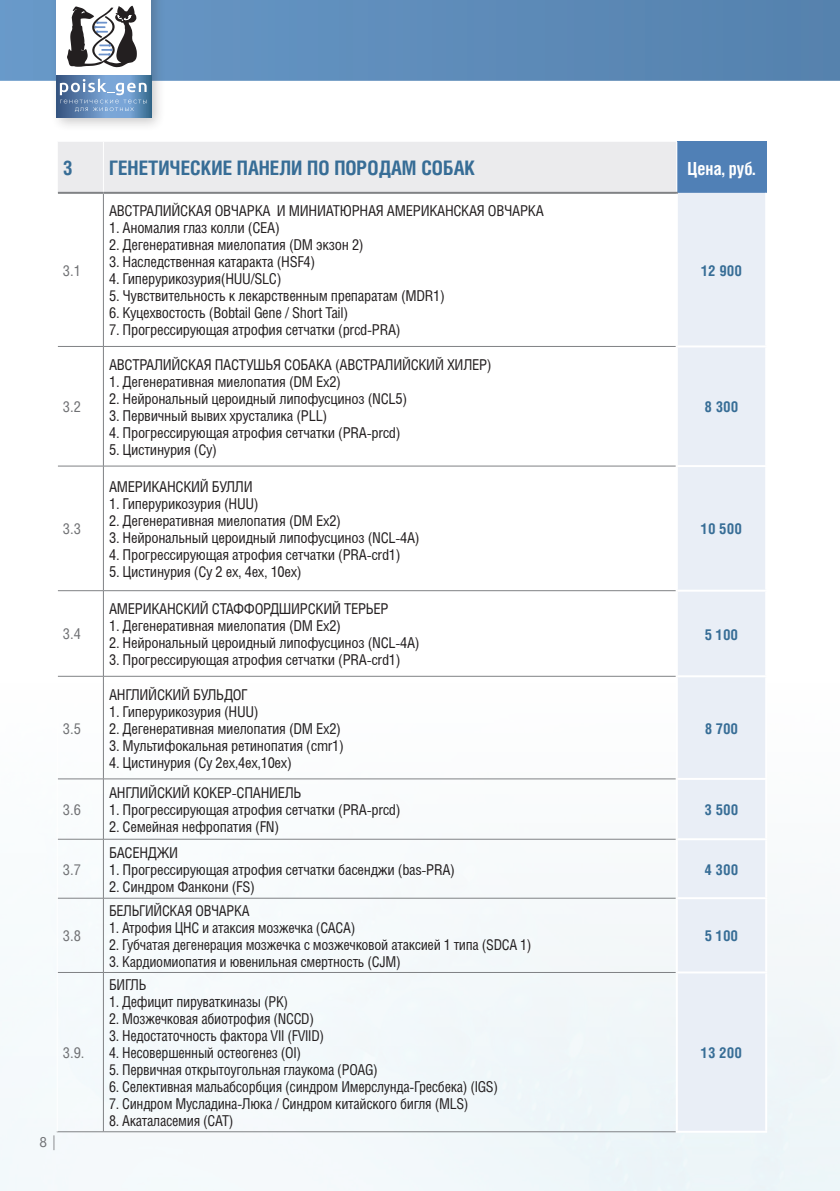
<style>
.page{position:relative;width:840px;height:1191px;background:#fff}
.page>*{position:absolute;margin:0;border:0;box-sizing:border-box;transform-origin:0 0}
.t1{font:700 20px "Helios Cond C";color:#376d96}
.t2{font:700 18px "Helios Cond C";color:#fff;scale:.96 1}
.t3{font:15px "Helios Cond";letter-spacing:-.02em;color:#231f20}
.t4{font:15px "Helios Cond C";letter-spacing:-.02em;color:#231f20}
.t5{font:700 15px "Helios Cond C";color:#376d96}
.t6{font:15px "Helios Cond C";color:#6f7073}
.t7{font:14px "Segoe UI";color:#6f7073}
.s1{font-family:"Pragmatica C";font-style:italic}
</style>
<div class="page">
<svg style="left:0;top:0;width:839px;height:81px;background:#5d8bb9"></svg>
<div style="left:50px;top:0;width:116px;height:132px;background:#231f20;opacity:.24"></div>
<div style="left:57px;top:0;width:94px;height:117px;background:#fff"></div>
<svg style="left:57px;top:75px;width:94px;height:42px"></svg>
<svg style="left:60px;top:79px;width:86px;height:33px;background:#7d9fc6"></svg>
<svg style="left:67px;top:6px;width:70px;height:61px"></svg>
<div style="left:58px;top:142px;width:618px;height:50px;background:#ebebed"></div>
<div style="left:676px;top:142px;width:89px;height:51px;background:#5080b6"></div>
<div style="left:677px;top:193px;width:87px;height:937px;background:#e9eef6"></div>
<hr style="left:103px;top:194px;width:1px;height:152px;background:#808285">
<hr style="left:58px;top:346px;width:45px;height:1px;background:#808285">
<hr style="left:58px;top:466px;width:45px;height:1px;background:#808285">
<hr style="left:58px;top:590px;width:45px;height:1px;background:#808285">
<hr style="left:58px;top:676px;width:45px;height:1px;background:#808285">
<hr style="left:58px;top:778px;width:45px;height:1px;background:#808285">
<hr style="left:58px;top:839px;width:45px;height:1px;background:#808285">
<hr style="left:58px;top:898px;width:45px;height:1px;background:#808285">
<hr style="left:58px;top:972px;width:45px;height:1px;background:#808285">
<hr style="left:57px;top:1131px;width:46px;height:1px;background:#808285">
<hr style="left:58px;top:192px;width:45px;height:2px;background:#808285">
<hr style="left:103px;top:142px;width:1px;height:50px;background:#fff">
<hr style="left:676px;top:142px;width:1px;height:50px;background:#fff">
<hr style="left:103px;top:192px;width:574px;height:2px;background:#808285">
<hr style="left:103px;top:347px;width:1px;height:119px;background:#808285">
<hr style="left:103px;top:466px;width:1px;height:124px;background:#808285">
<hr style="left:103px;top:591px;width:1px;height:85px;background:#808285">
<hr style="left:103px;top:676px;width:1px;height:102px;background:#808285">
<hr style="left:103px;top:779px;width:1px;height:60px;background:#808285">
<hr style="left:103px;top:839px;width:1px;height:59px;background:#808285">
<hr style="left:103px;top:898px;width:1px;height:74px;background:#808285">
<hr style="left:103px;top:972px;width:1px;height:159px;background:#808285">
<hr style="left:103px;top:346px;width:572px;height:1px;background:#808285">
<hr style="left:103px;top:466px;width:572px;height:1px;background:#808285">
<hr style="left:103px;top:590px;width:572px;height:1px;background:#808285">
<hr style="left:103px;top:676px;width:572px;height:1px;background:#808285">
<hr style="left:103px;top:778px;width:572px;height:1px;background:#808285">
<hr style="left:103px;top:839px;width:572px;height:1px;background:#808285">
<hr style="left:103px;top:898px;width:572px;height:1px;background:#808285">
<hr style="left:103px;top:972px;width:572px;height:1px;background:#808285">
<hr style="left:103px;top:1131px;width:572px;height:1px;background:#808285">
<hr style="left:675px;top:345px;width:91px;height:2px;background:#fff">
<hr style="left:675px;top:465px;width:91px;height:2px;background:#fff">
<hr style="left:675px;top:589px;width:91px;height:2px;background:#fff">
<hr style="left:675px;top:675px;width:91px;height:2px;background:#fff">
<hr style="left:675px;top:778px;width:91px;height:2px;background:#fff">
<hr style="left:675px;top:838px;width:91px;height:2px;background:#fff">
<hr style="left:675px;top:897px;width:91px;height:2px;background:#fff">
<hr style="left:675px;top:971px;width:91px;height:2px;background:#fff">
<p class="t1" style="left:63px;top:156px;width:12px">3</p>
<p class="t1" style="left:109px;top:156px;width:367px">ГЕНЕТИЧЕСКИЕ ПАНЕЛИ ПО ПОРОДАМ СОБАК</p>
<p class="t2" style="left:687px;top:157px;width:72px">Цена, руб.</p>
<p class="t6" style="left:63px;top:261px;width:19px">3.1</p>
<p class="t6" style="left:63px;top:398px;width:19px">3.2</p>
<p class="t6" style="left:63px;top:520px;width:19px">3.3</p>
<p class="t6" style="left:63px;top:625px;width:19px">3.4</p>
<p class="t6" style="left:63px;top:719px;width:19px">3.5</p>
<p class="t6" style="left:63px;top:800px;width:19px">3.6</p>
<p class="t6" style="left:63px;top:860px;width:19px">3.7</p>
<p class="t6" style="left:63px;top:927px;width:19px">3.8</p>
<p class="t6" style="left:63px;top:1043px;width:23px">3.9.</p>
<p class="t7" style="left:40px;top:1128px;width:20px">8 <span class="s1">|</span></p>
<p class="t4" style="left:109px;top:202px;width:436px">АВСТРАЛИЙСКАЯ ОВЧАРКА И МИНИАТЮРНАЯ АМЕРИКАНСКАЯ ОВЧАРКА</p>
<p class="t4" style="left:109px;top:219px;width:172px">1. Аномалия глаз колли (CEA)</p>
<p class="t4" style="left:109px;top:236px;width:256px">2. Дегенеративная миелопатия (DM экзон 2)</p>
<p class="t4" style="left:109px;top:253px;width:207px">3. Наследственная катаракта (HSF4)</p>
<p class="t4" style="left:109px;top:270px;width:174px">4. Гиперурикозурия(HUU/SLC)</p>
<p class="t4" style="left:109px;top:287px;width:337px">5. Чувствительность к лекарственным препаратам (MDR1)</p>
<p class="t4" style="left:109px;top:304px;width:240px">6. Куцехвостость (Bobtail Gene / Short Tail)</p>
<p class="t4" style="left:109px;top:321px;width:293px">7. Прогрессирующая атрофия сетчатки (prcd-PRA)</p>
<p class="t3" style="left:109px;top:355px;width:384px">АВСТРАЛИЙСКАЯ ПАСТУШЬЯ СОБАКА (АВСТРАЛИЙСКИЙ ХИЛЕР)</p>
<p class="t3" style="left:109px;top:372px;width:233px">1. Дегенеративная миелопатия (DM Ex2)</p>
<p class="t3" style="left:109px;top:389px;width:299px">2. Нейрональный цероидный липофусциноз (NCL5)</p>
<p class="t3" style="left:109px;top:406px;width:220px">3. Первичный вывих хрусталика (PLL)</p>
<p class="t3" style="left:109px;top:423px;width:293px">4. Прогрессирующая атрофия сетчатки (PRA-prcd)</p>
<p class="t3" style="left:109px;top:440px;width:109px">5. Цистинурия (Cy)</p>
<p class="t3" style="left:109px;top:477px;width:145px">АМЕРИКАНСКИЙ БУЛЛИ</p>
<p class="t3" style="left:109px;top:494px;width:151px">1. Гиперурикозурия (HUU)</p>
<p class="t3" style="left:109px;top:511px;width:233px">2. Дегенеративная миелопатия (DM Ex2)</p>
<p class="t3" style="left:109px;top:528px;width:312px">3. Нейрональный цероидный липофусциноз (NCL-4А)</p>
<p class="t3" style="left:109px;top:545px;width:293px">4. Прогрессирующая атрофия сетчатки (PRA-crd1)</p>
<p class="t3" style="left:109px;top:562px;width:194px">5. Цистинурия (Cy 2 ex, 4ex, 10ex)</p>
<p class="t3" style="left:109px;top:599px;width:281px">АМЕРИКАНСКИЙ СТАФФОРДШИРСКИЙ ТЕРЬЕР</p>
<p class="t3" style="left:109px;top:616px;width:233px">1. Дегенеративная миелопатия (DM Ex2)</p>
<p class="t3" style="left:109px;top:633px;width:312px">2. Нейрональный цероидный липофусциноз (NCL-4А)</p>
<p class="t3" style="left:109px;top:650px;width:293px">3. Прогрессирующая атрофия сетчатки (PRA-crd1)</p>
<p class="t3" style="left:109px;top:685px;width:140px">АНГЛИЙСКИЙ БУЛЬДОГ</p>
<p class="t3" style="left:109px;top:702px;width:151px">1. Гиперурикозурия (HUU)</p>
<p class="t3" style="left:109px;top:719px;width:233px">2. Дегенеративная миелопатия (DM Ex2)</p>
<p class="t3" style="left:109px;top:736px;width:236px">3. Мультифокальная ретинопатия (cmr1)</p>
<p class="t3" style="left:109px;top:753px;width:184px">4. Цистинурия (Cy 2ex,4ex,10ex)</p>
<p class="t3" style="left:109px;top:783px;width:194px">АНГЛИЙСКИЙ КОКЕР-СПАНИЕЛЬ</p>
<p class="t3" style="left:109px;top:800px;width:293px">1. Прогрессирующая атрофия сетчатки (PRA-prcd)</p>
<p class="t3" style="left:109px;top:817px;width:171px">2. Семейная нефропатия (FN)</p>
<p class="t3" style="left:109px;top:843px;width:70px">БАСЕНДЖИ</p>
<p class="t3" style="left:109px;top:860px;width:347px">1. Прогрессирующая атрофия сетчатки басенджи (bas-PRA)</p>
<p class="t3" style="left:109px;top:877px;width:147px">2. Синдром Фанкони (FS)</p>
<p class="t3" style="left:109px;top:901px;width:142px">БЕЛЬГИЙСКАЯ ОВЧАРКА</p>
<p class="t3" style="left:109px;top:918px;width:247px">1. Атрофия ЦНС и атаксия мозжечка (CACA)</p>
<p class="t3" style="left:109px;top:935px;width:423px">2. Губчатая дегенерация мозжечка с мозжечковой атаксией 1 типа (SDCA 1)</p>
<p class="t3" style="left:109px;top:952px;width:293px">3. Кардиомиопатия и ювенильная смертность (CJM)</p>
<p class="t4" style="left:109px;top:975px;width:39px">БИГЛЬ</p>
<p class="t4" style="left:109px;top:992px;width:180px">1. Дефицит пируваткиназы (PK)</p>
<p class="t4" style="left:109px;top:1009px;width:206px">2. Мозжечковая абиотрофия (NCCD)</p>
<p class="t4" style="left:109px;top:1026px;width:216px">3. Недостаточность фактора VII (FVIID)</p>
<p class="t4" style="left:109px;top:1043px;width:193px">4. Несовершенный остеогенез (OI)</p>
<p class="t4" style="left:109px;top:1060px;width:270px">5. Первичная открытоугольная глаукома (POAG)</p>
<p class="t4" style="left:109px;top:1077px;width:390px">6. Селективная мальабсорбция (синдром Имерслунда-Гресбека) (IGS)</p>
<p class="t4" style="left:109px;top:1094px;width:360px">7. Синдром Мусладина-Люка / Синдром китайского бигля (MLS)</p>
<p class="t4" style="left:109px;top:1111px;width:126px">8. Акаталасемия (CAT)</p>
<p class="t5" style="left:700px;top:261px;width:42px">12 900</p>
<p class="t5" style="left:704px;top:398px;width:35px">8 300</p>
<p class="t5" style="left:700px;top:520px;width:43px">10 500</p>
<p class="t5" style="left:704px;top:625px;width:35px">5 100</p>
<p class="t5" style="left:704px;top:719px;width:35px">8 700</p>
<p class="t5" style="left:704px;top:801px;width:35px">3 500</p>
<p class="t5" style="left:704px;top:860px;width:35px">4 300</p>
<p class="t5" style="left:704px;top:927px;width:35px">5 100</p>
<p class="t5" style="left:700px;top:1043px;width:43px">13 200</p>
</div>
